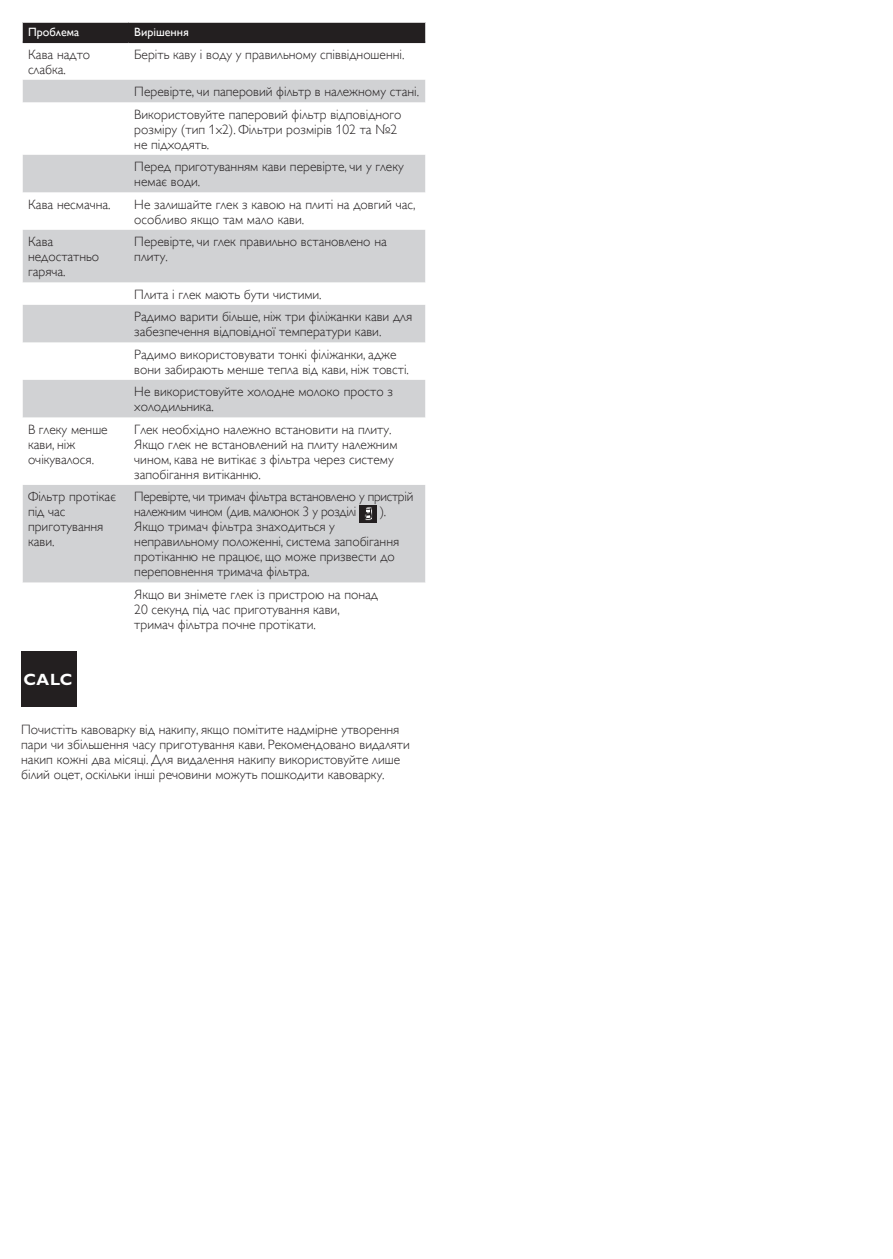
<style>
.page{position:relative;width:893px;height:1259px;background:#fff}
.page>*{position:absolute;margin:0;border:0;box-sizing:border-box;transform-origin:0 0}
.t1{font:700 16.35px "Gill Sans Alt One WGL";color:#fff}
.t2{font:13.5px/15px "Gill Sans Alt One WGL Light";color:#231f20}
.t3{font:13.5px/15px "Gill Sans Alt One WGL Light";letter-spacing:-.02em;color:#231f20}
.t4{font:12px "Gill Sans Alt One WGL";color:#fff}
</style>
<div class="page">
<svg style="left:23px;top:80px;width:402px;height:502px;fill:#d1d2d4"></svg>
<div style="left:22px;top:22px;width:404px;height:20px;background:#231f20"></div>
<hr style="left:23px;top:42px;width:105px;height:1px;background:#231f20">
<hr style="left:128px;top:42px;width:297px;height:1px;background:#231f20">
<div style="left:360px;top:505px;width:17px;height:17px;background:#231f20"></div>
<svg style="left:364px;top:507px;width:9px;height:14px"></svg>
<div style="left:21px;top:651px;width:56px;height:56px;background:#231f20"></div>
<p class="t4" style="left:28px;top:23px;width:53px">Проблема</p>
<p class="t4" style="left:134px;top:23px;width:56px">Вирішення</p>
<p class="t2" style="left:28px;top:47px;width:64px">Кава надто слабка.</p>
<p class="t2" style="left:134px;top:47px;width:272px">Беріть каву і воду у правильному співвідношенні.</p>
<p class="t2" style="left:134px;top:81px;width:286px;line-height:22.5px">Перевірте, чи паперовий фільтр в належному стані.<br>Використовуйте паперовий фільтр відповідного</p>
<p class="t2" style="left:134px;top:122px;width:264px">розміру (тип 1x2). Фільтри розмірів 102 та №2 не підходять.</p>
<p class="t2" style="left:134px;top:159px;width:271px">Перед приготуванням кави перевірте, чи у глеку немає води.</p>
<p class="t2" style="left:28px;top:197px;width:84px">Кава несмачна.</p>
<p class="t2" style="left:134px;top:197px;width:283px">Не залишайте глек з кавою на плиті на довгий час, особливо якщо там мало кави.</p>
<p class="t2" style="left:28px;top:234px;width:73px">Кава недостатньо гаряча.</p>
<p class="t2" style="left:134px;top:234px;width:254px">Перевірте, чи глек правильно встановлено на плиту.</p>
<p class="t2" style="left:134px;top:283px;width:279px;line-height:22.5px">Плита і глек мають бути чистими.<br>Радимо варити більше, ніж три філіжанки кави для</p>
<p class="t2" style="left:134px;top:321px;width:264px;line-height:22.5px">забезпечення відповідної температури кави.<br>Радимо використовувати тонкі філіжанки, адже</p>
<p class="t2" style="left:134px;top:358px;width:276px;line-height:22.5px">вони забирають менше тепла від кави, ніж товсті.<br>Не використовуйте холодне молоко просто з</p>
<p class="t2" style="left:134px;top:399px;width:81px">холодильника.</p>
<p class="t2" style="left:28px;top:422px;width:81px">В глеку менше кави, ніж очікувалося.</p>
<p class="t2" style="left:134px;top:422px;width:265px">Глек необхідно належно встановити на плиту.<br>Якщо глек не встановлений на плиту належним чином, кава не витікає з фільтра через систему запобігання витіканню.</p>
<p class="t2" style="left:28px;top:489px;width:89px">Фільтр протікає під час приготування кави.</p>
<p class="t3" style="left:134px;top:489px;width:280px">Перевірте, чи тримач фільтра встановлено у пристрій належним чином (див. малюнок 3 у розділі</p>
<p class="t2" style="left:380px;top:504px;width:8px">).</p>
<p class="t2" style="left:134px;top:519px;width:266px">Якщо тримач фільтра знаходиться у неправильному положенні, система запобігання протіканню не працює, що може призвести до переповнення тримача фільтра.</p>
<p class="t2" style="left:134px;top:587px;width:245px">Якщо ви знімете глек із пристрою на понад<br>20 секунд під час приготування кави, тримач фільтра почне протікати.</p>
<p class="t1" style="left:24px;top:668px;width:50px">CALC</p>
<p class="t2" style="left:21px;top:722px;width:390px">Почистіть кавоварку від накипу, якщо помітите надмірне утворення пари чи збільшення часу приготування кави. Рекомендовано видаляти накип кожні два місяці. Для видалення накипу використовуйте лише білий оцет, оскільки інші речовини можуть пошкодити кавоварку.</p>
</div>
